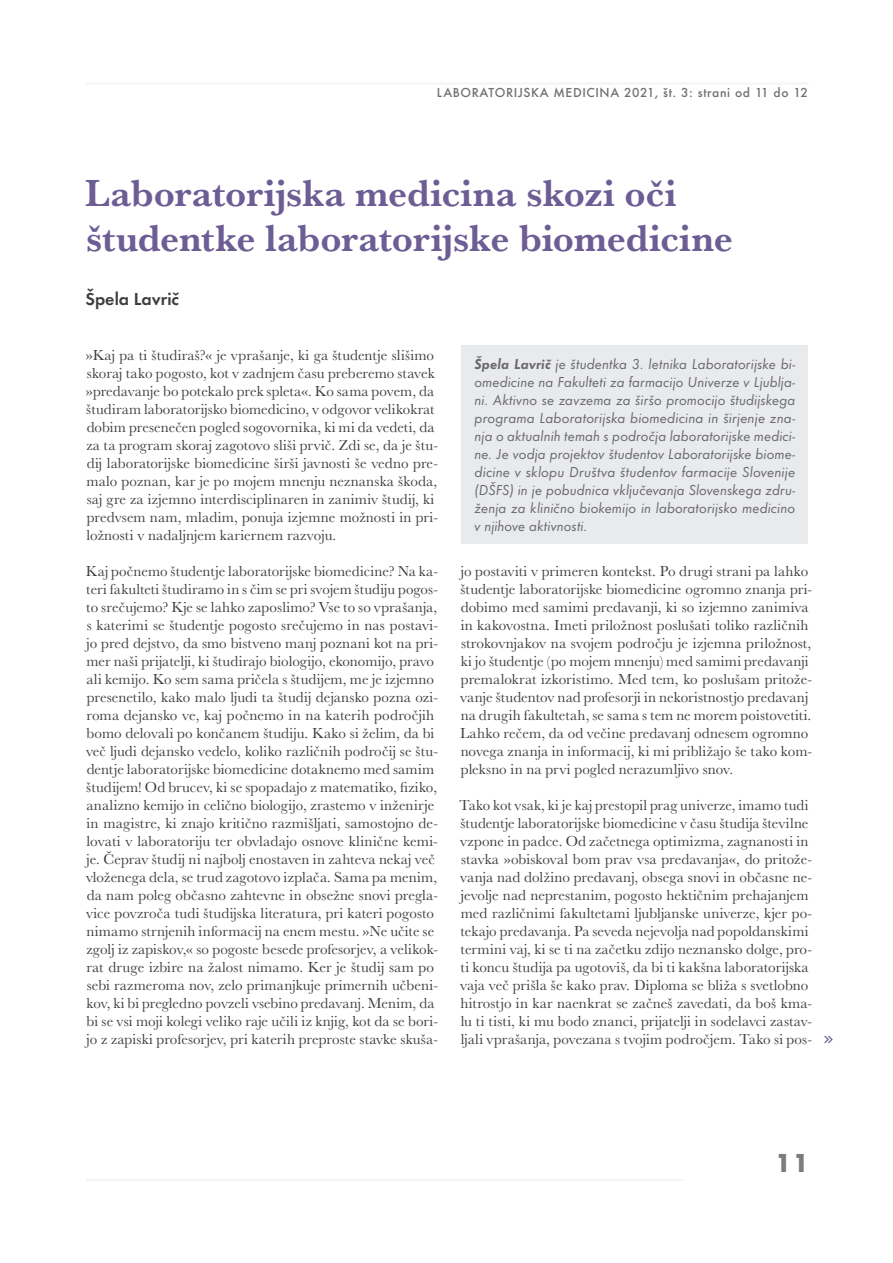
<style>
.page{position:relative;width:893px;height:1263px;background:#fff}
.page>*{position:absolute;margin:0;border:0;box-sizing:border-box;transform-origin:0 0}
._00_Naslov_1_2019{font:700 39px/45px "Baskerville URW";letter-spacing:-.005em;color:#6c5d95}
.t1{font:700 27px "Futura";color:#7a7c7f}
._00_Avtor_2019{font:18px "Futura Dem";color:#3e3e3f}
._00_TXT_BODY_2019{font:15px/18px "Baskerville URW";letter-spacing:.005em;color:#3e3e3f}
._00_TXT_Body_CV{font:15px/18px "Futura Boo Obl";letter-spacing:.005em;color:#69696c;text-align:justify}
.Master_OPIS_Clanka_S{font:500 12px "Futura";letter-spacing:.05em;color:#727071}
._00_TXT_BODY_2019-2{font:12px "Font Awesome 5 Pro";color:#6c5d95}
.s1{font-family:"Futura Dem Obl"}
</style>
<div class="page">
<div style="left:462px;top:345px;width:346px;height:199px;background:#e9eaeb"></div>
<hr style="left:86px;top:82px;width:723px;height:3px;background:#f5f5f6">
<hr style="left:86px;top:1179px;width:598px;height:2px;background:#f5f5f6">
<p class="Master_OPIS_Clanka_S" style="left:437px;top:85px;width:372px">LABORATORIJSKA MEDICINA 2021, št. 3: strani od 11 do 12</p>
<p class="_00_Naslov_1_2019" style="left:85px;top:170px;width:649px">Laboratorijska medicina skozi oči študentke laboratorijske biomedicine</p>
<p class="_00_Avtor_2019" style="left:85px;top:287px;width:95px">Špela Lavrič</p>
<p class="_00_TXT_BODY_2019" style="left:86px;top:346px;width:354px">»Kaj pa ti študiraš?« je vprašanje, ki ga študentje slišimo skoraj tako pogosto, kot v zadnjem času preberemo stavek »predavanje bo potekalo prek spleta«. Ko sama povem, da študiram laboratorijsko biomedicino, v odgovor velikokrat dobim presenečen pogled sogovornika, ki mi da vedeti, da za ta program skoraj zagotovo sliši prvič. Zdi se, da je štu&shy;dij laboratorijske biomedicine širši javnosti še vedno pre&shy;malo poznan, kar je po mojem mnenju neznanska škoda, saj gre za izjemno interdisciplinaren in zanimiv študij, ki predvsem nam, mladim, ponuja izjemne možnosti in pri&shy;ložnosti v nadaljnjem kariernem razvoju.</p>
<p class="_00_TXT_BODY_2019" style="left:86px;top:562px;width:354px">Kaj počnemo študentje laboratorijske biomedicine? Na ka&shy;teri fakulteti študiramo in s čim se pri svojem študiju pogos&shy;to srečujemo? Kje se lahko zaposlimo? Vse to so vprašanja, s katerimi se študentje pogosto srečujemo in nas postavi&shy;jo pred dejstvo, da smo bistveno manj poznani kot na pri&shy;mer naši prijatelji, ki študirajo biologijo, ekonomijo, pravo ali kemijo. Ko sem sama pričela s študijem, me je izjemno presenetilo, kako malo ljudi ta študij dejansko pozna ozi&shy;roma dejansko ve, kaj počnemo in na katerih področjih bomo delovali po končanem študiju. Kako si želim, da bi več ljudi dejansko vedelo, koliko različnih področij se štu&shy;dentje laboratorijske biomedicine dotaknemo med samim študijem! Od brucev, ki se spopadajo z matematiko, fiziko, analizno kemijo in celično biologijo, zrastemo v inženirje in magistre, ki znajo kritično razmišljati, samostojno de&shy;lovati v laboratoriju ter obvladajo osnove klinične kemi&shy;je. Čeprav študij ni najbolj enostaven in zahteva nekaj več vloženega dela, se trud zagotovo izplača. Sama pa menim, da nam poleg občasno zahtevne in obsežne snovi pregla&shy;vice povzroča tudi študijska literatura, pri kateri pogosto nimamo strnjenih informacij na enem mestu. »Ne učite se zgolj iz zapiskov,« so pogoste besede profesorjev, a velikok&shy;rat druge izbire na žalost nimamo. Ker je študij sam po sebi razmeroma nov, zelo primanjkuje primernih učbeni&shy;kov, ki bi pregledno povzeli vsebino predavanj. Menim, da bi se vsi moji kolegi veliko raje učili iz knjig, kot da se bori&shy;jo z zapiski profesorjev, pri katerih preproste stavke skuša-</p>
<p class="_00_TXT_BODY_2019" style="left:460px;top:562px;width:354px">jo postaviti v primeren kontekst. Po drugi strani pa lahko študentje laboratorijske biomedicine ogromno znanja pri&shy;dobimo med samimi predavanji, ki so izjemno zanimiva in kakovostna. Imeti priložnost poslušati toliko različnih strokovnjakov na svojem področju je izjemna priložnost, ki jo študentje (po mojem mnenju) med samimi predavanji premalokrat izkoristimo. Med tem, ko poslušam pritože&shy;vanje študentov nad profesorji in nekoristnostjo predavanj na drugih fakultetah, se sama s tem ne morem poistovetiti.<br>Lahko rečem, da od večine predavanj odnesem ogromno novega znanja in informacij, ki mi približajo še tako kom&shy;pleksno in na prvi pogled nerazumljivo snov.</p>
<p class="_00_TXT_Body_CV" style="left:475px;top:354px;width:322px"><span class="s1">Špela Lavrič</span> je študentka 3. letnika Laboratorijske bi&shy;omedicine na Fakulteti za farmacijo Univerze v Ljublja&shy;ni. Aktivno se zavzema za širšo promocijo študijskega programa Laboratorijska biomedicina in širjenje zna&shy;nja o aktualnih temah s področja laboratorijske medici&shy;ne. Je vodja projektov študentov Laboratorijske biome&shy;dicine v sklopu Društva študentov farmacije Slovenije (DŠFS) in je pobudnica vključevanja Slovenskega zdru&shy;ženja za klinično biokemijo in laboratorijsko medicino v njihove aktivnosti.</p>
<p class="_00_TXT_BODY_2019" style="left:459px;top:796px;width:354px">Tako kot vsak, ki je kaj prestopil prag univerze, imamo tudi študentje laboratorijske biomedicine v času študija številne vzpone in padce. Od začetnega optimizma, zagnanosti in stavka »obiskoval bom prav vsa predavanja«, do pritože&shy;vanja nad dolžino predavanj, obsega snovi in občasne ne&shy;jevolje nad neprestanim, pogosto hektičnim prehajanjem med različnimi fakultetami ljubljanske univerze, kjer po&shy;tekajo predavanja. Pa seveda nejevolja nad popoldanskimi termini vaj, ki se ti na začetku zdijo neznansko dolge, pro&shy;ti koncu študija pa ugotoviš, da bi ti kakšna laboratorijska vaja več prišla še kako prav. Diploma se bliža s svetlobno hitrostjo in kar naenkrat se začneš zavedati, da boš kma&shy;lu ti tisti, ki mu bodo znanci, prijatelji in sodelavci zastav&shy;ljali vprašanja, povezana s tvojim področjem. Tako si pos-</p>
<p class="_00_TXT_BODY_2019-2" style="left:824px;top:1033px;width:10px">■●□◆●▼</p>
<h2 class="t1" style="left:775px;top:1144px;width:35px">11</h2>
</div>
